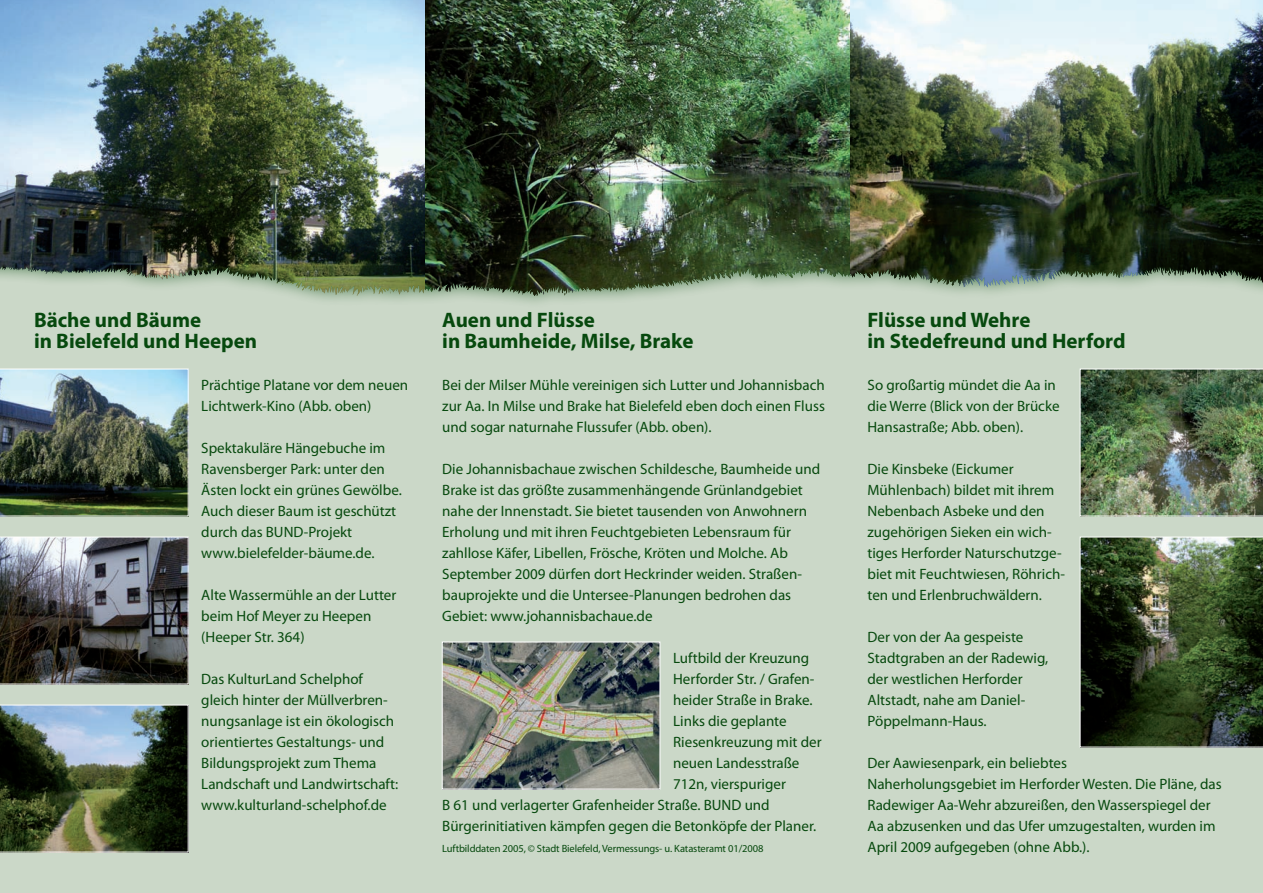
<style>
.page{position:relative;width:1263px;height:893px;background:#fff}
.page>*{position:absolute;margin:0;border:0;box-sizing:border-box;transform-origin:0 0}
.t1{font:700 21px/21px "Myriad Pro";color:#07490e}
.t2{font:15px/21px "Myriad Pro";color:#07490e}
.t3{font:10.5px "Myriad Pro";letter-spacing:-.01em;color:#07490e}
</style>
<div class="page">
<img style="left:0;top:0;width:425px;height:264px">
<img style="left:425px;top:0;width:425px;height:264px">
<img style="left:850px;top:0;width:413px;height:264px">
<div style="left:0;top:264px;width:1263px;height:115px;background:#07490e;opacity:.75"></div>
<div style="left:0;top:331px;width:1263px;height:562px;background:#cbd8c8"></div>
<img style="left:0;top:369px;width:189px;height:147px">
<svg style="left:0;top:537px;width:189px;height:147px;background:#535457"></svg>
<img style="left:0;top:705px;width:189px;height:147px">
<img style="left:444px;top:644px;width:214px;height:143px">
<div style="left:442px;top:642px;width:218px;height:147px;border:1px solid #fff"></div>
<img style="left:1080px;top:537px;width:183px;height:210px">
<img style="left:1080px;top:369px;width:183px;height:147px">
<h1 class="t1" style="left:34px;top:310px;width:225px">Bäche und Bäume<br>in Bielefeld und Heepen</h1>
<p class="t2" style="left:201px;top:375px;width:208px">Prächtige Platane vor dem neuen<br>Lichtwerk-Kino (Abb. oben)</p>
<p class="t2" style="left:201px;top:438px;width:202px">Spektakuläre Hängebuche im<br>Ravensberger Park: unter den<br>Ästen lockt ein grünes Gewölbe.<br>Auch dieser Baum ist geschützt durch das BUND-Projekt www.bielefelder-bäume.de.</p>
<p class="t2" style="left:201px;top:585px;width:197px">Alte Wassermühle an der Lutter beim Hof Meyer zu Heepen (Heeper Str. 364)</p>
<p class="t2" style="left:201px;top:669px;width:198px">Das KulturLand Schelphof gleich hinter der Müllverbren&shy;nungsanlage ist ein ökologisch orientiertes Gestaltungs- und<br>Bildungsprojekt zum Thema<br>Landschaft und Landwirtschaft: www.kulturland-schelphof.de</p>
<h1 class="t1" style="left:442px;top:310px;width:253px">Auen und Flüsse<br>in Baumheide, Milse, Brake</h1>
<p class="t2" style="left:442px;top:375px;width:384px;text-align:justify">Bei der Milser Mühle vereinigen sich Lutter und Johannisbach zur Aa. In Milse und Brake hat Bielefeld eben doch einen Fluss und sogar naturnahe Flussufer (Abb. oben).</p>
<p class="t2" style="left:442px;top:459px;width:379px">Die Johannisbachaue zwischen Schildesche, Baumheide und Brake ist das größte zusammenhängende Grünlandgebiet nahe der Innenstadt. Sie bietet tausenden von Anwohnern Erholung und mit ihren Feuchtgebieten Lebensraum für zahllose Käfer, Libellen, Frösche, Kröten und Molche. Ab September 2009 dürfen dort Heckrinder weiden. Straßen&shy;bauprojekte und die Untersee-Planungen bedrohen das Gebiet: www.johannisbachaue.de</p>
<p class="t2" style="left:673px;top:648px;width:138px">Luftbild der Kreuzung</p>
<p class="t2" style="left:673px;top:669px;width:142px">Herforder Str. / Grafen-</p>
<p class="t2" style="left:673px;top:690px;width:141px">heider Straße in Brake.</p>
<p class="t2" style="left:673px;top:711px;width:115px">Links die geplante</p>
<p class="t2" style="left:673px;top:732px;width:150px">Riesenkreuzung mit der</p>
<p class="t2" style="left:673px;top:753px;width:128px">neuen Landesstraße</p>
<p class="t2" style="left:673px;top:774px;width:114px">712n, vierspuriger</p>
<p class="t2" style="left:442px;top:795px;width:329px">B 61 und verlagerter Grafenheider Straße. BUND und</p>
<p class="t2" style="left:442px;top:816px;width:375px">Bürgerinitiativen kämpfen gegen die Betonköpfe der Planer.</p>
<p class="t3" style="left:442px;top:843px;width:323px">Luftbilddaten 2005, © Stadt Bielefeld, Vermessungs- u. Katasteramt 01/2008</p>
<h1 class="t1" style="left:867px;top:310px;width:260px">Flüsse und Wehre<br>in Stedefreund und Herford</h1>
<p class="t2" style="left:867px;top:375px;width:194px">So großartig mündet die Aa in die Werre (Blick von der Brücke<br>Hansastraße; Abb. oben).</p>
<p class="t2" style="left:867px;top:459px;width:199px">Die Kinsbeke (Eickumer<br>Mühlenbach) bildet mit ihrem<br>Nebenbach Asbeke und den zugehörigen Sieken ein wich&shy;tiges Herforder Naturschutzge&shy;biet mit Feuchtwiesen, Röhrich&shy;ten und Erlenbruchwäldern.</p>
<p class="t2" style="left:867px;top:627px;width:182px">Der von der Aa gespeiste<br>Stadtgraben an der Radewig, der westlichen Herforder<br>Altstadt, nahe am Daniel-<br>Pöppelmann-Haus.</p>
<p class="t2" style="left:867px;top:753px;width:356px">Der Aawiesenpark, ein beliebtes<br>Naherholungsgebiet im Herforder Westen. Die Pläne, das Radewiger Aa-Wehr abzureißen, den Wasserspiegel der Aa abzusenken und das Ufer umzugestalten, wurden im April 2009 aufgegeben (ohne Abb.).</p>
</div>
